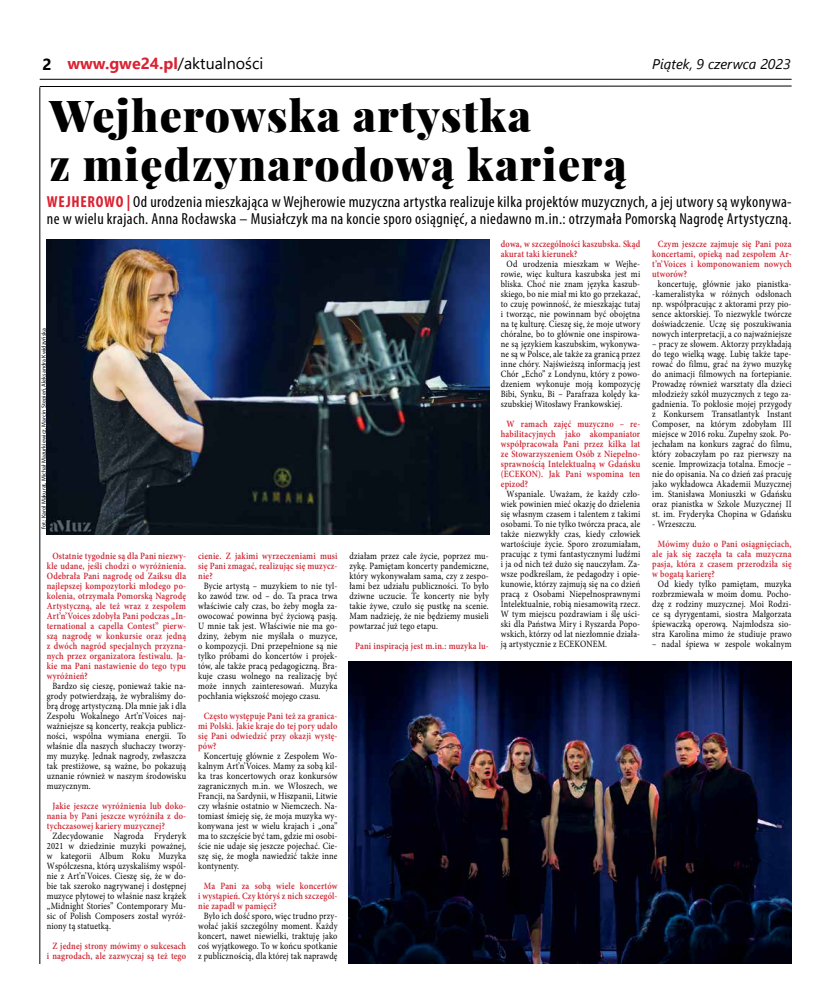
<style>
.page{position:relative;width:820px;height:993px;background:#fff}
.page>*{position:absolute;margin:0;border:0;box-sizing:border-box;transform-origin:0 0}
.t1{font:900 44px/49px "Playfair Display";letter-spacing:.03em;color:#000}
.t2{font:condensed 16px/17px "Myriad Pro";letter-spacing:.025em;color:#000}
.t3{font:700 16px "Segoe UI";color:#da2232}
.t4{font:italic 14px "Segoe UI";color:#000}
.t5{font:9.6px/10px "Minion Pro";letter-spacing:.02em;color:#000;text-align:justify;scale:.87 1}
.t6{font:600 9.6px/10px "Minion Pro";letter-spacing:.02em;color:#ce2633;text-align:justify;scale:.87 1}
.t7{font:6px "Myriad Pro";color:#000}
.s1{color:#000}
.s2{font-weight:400;color:#000}
.s3{font-weight:700;color:#da2232}
</style>
<div class="page">
<hr style="left:40px;top:79px;width:751px;height:1px;background:#000">
<svg style="left:39px;top:86px;width:752px;height:1px"></svg>
<hr style="left:40px;top:87px;width:1px;height:876px;background:#000">
<img style="left:47px;top:240px;width:442px;height:294px">
<img style="left:348px;top:661px;width:443px;height:302px">
<h2 class="t3" style="left:43px;top:49px;width:222px"><span class="s1">2</span> www.gwe24.pl<span class="s2">/aktualności</span></h2>
<h3 class="t4" style="left:652px;top:51px;width:140px">Piątek, 9 czerwca 2023</h3>
<h1 class="t1" style="left:50px;top:90px;width:578px">Wejherowska artystka<br>z międzynarodową karierą</h1>
<p class="t2" style="left:47px;top:193px;width:746px"><span class="s3">WEJHEROWO |</span> Od urodzenia mieszkająca w Wejherowie muzyczna artystka realizuje kilka projektów muzycznych, a jej utwory są wykonywa&shy;ne w wielu krajach. Anna Rocławska – Musiałczyk ma na koncie sporo osiągnięć, a niedawno m.in.: otrzymała Pomorską Nagrodę Artystyczną.</p>
<p class="t7" style="left:40px;top:529px;width:202px;rotate:-90deg">fot.: Karol Makurat, Michał Mazurkiewicz, Marcin Stępień, Aleksandra Kwidzyńska</p>
<p class="t6" style="left:47px;top:550px;width:162px;text-indent:6px">Ostatnie tygodnie są dla Pani niezwy&shy;kle udane, jeśli chodzi o wyróżnienia.<br>Odebrała Pani nagrodę od Zaiksu dla najlepszej kompozytorki młodego po&shy;kolenia, otrzymała Pomorską Nagrodę Artystyczną, ale też wraz z zespołem Art’n’Voices zdobyła Pani podczas „In&shy;ternational a capella Contest” pierw&shy;szą nagrodę w konkursie oraz jedną z dwóch nagród specjalnych przyzna&shy;nych przez organizatora festiwalu. Ja&shy;kie ma Pani nastawienie do tego typu wyróżnień?</p>
<p class="t5" style="left:47px;top:680px;width:162px;text-indent:6px">Bardzo się cieszę, ponieważ takie na&shy;grody potwierdzają, że wybraliśmy do&shy;brą drogę artystyczną. Dla mnie jak i dla Zespołu Wokalnego Art’n’Voices naj&shy;ważniejsze są koncerty, reakcja publicz&shy;ności, wspólna wymiana energii. To właśnie dla naszych słuchaczy tworzy&shy;my muzykę. Jednak nagrody, zwłaszcza tak prestiżowe, są ważne, bo pokazują uznanie również w naszym środowisku muzycznym.</p>
<p class="t6" style="left:47px;top:800px;width:162px;text-indent:6px">Jakie jeszcze wyróżnienia lub doko&shy;nania by Pani jeszcze wyróżniła z do&shy;tychczasowej kariery muzycznej?</p>
<p class="t5" style="left:47px;top:830px;width:162px;text-indent:6px">Zdecydowanie Nagroda Fryderyk 2021 w dziedzinie muzyki poważnej, w kategorii Album Roku Muzyka Współczesna, którą uzyskaliśmy wspól&shy;nie z Art’n’Voices. Cieszę się, że w do&shy;bie tak szeroko nagrywanej i dostępnej muzyce płytowej to właśnie nasz krążek „Midnight Stories” Contemporary Mu&shy;sic of Polish Composers został wyróż&shy;niony tą statuetką.</p>
<p class="t6" style="left:47px;top:940px;width:162px;text-align:center">Z jednej strony mówimy o sukcesach<br>i nagrodach, ale zazwyczaj są też tego</p>
<p class="t6" style="left:198px;top:550px;width:162px">cienie. Z jakimi wyrzeczeniami musi się Pani zmagać, realizując się muzycz&shy;nie?</p>
<p class="t5" style="left:198px;top:580px;width:162px;text-indent:6px">Bycie artystą – muzykiem to nie tyl&shy;ko zawód tzw. od – do. Ta praca trwa właściwie cały czas, bo żeby mogła za&shy;owocować powinna być życiową pasją.<br>U mnie tak jest. Właściwie nie ma go&shy;dziny, żebym nie myślała o muzyce, o kompozycji. Dni przepełnione są nie tylko próbami do koncertów i projek&shy;tów, ale także pracą pedagogiczną. Bra&shy;kuje czasu wolnego na realizację być może innych zainteresowań. Muzyka pochłania większość mojego czasu.</p>
<p class="t6" style="left:198px;top:710px;width:162px;text-indent:6px">Często występuje Pani też za granica&shy;mi Polski. Jakie kraje do tej pory udało się Pani odwiedzić przy okazji wystę&shy;pów?</p>
<p class="t5" style="left:198px;top:750px;width:162px;text-indent:6px">Koncertuję głównie z Zespołem Wo&shy;kalnym Art’n’Voices. Mamy za sobą kil&shy;ka tras koncertowych oraz konkursów zagranicznych m.in. we Włoszech, we Francji, na Sardynii, w Hiszpanii, Litwie czy właśnie ostatnio w Niemczech. Na&shy;tomiast śmieję się, że moja muzyka wy&shy;konywana jest w wielu krajach i „ona” ma to szczęście być tam, gdzie mi osobi&shy;ście nie udaje się jeszcze pojechać. Cie&shy;szę się, że mogła nawiedzić także inne kontynenty.</p>
<p class="t6" style="left:198px;top:880px;width:162px;text-indent:6px">Ma Pani za sobą wiele koncertów i wystąpień. Czy któryś z nich szczegól&shy;nie zapadł w pamięci?</p>
<p class="t5" style="left:198px;top:910px;width:162px;text-align:center">Było ich dość sporo, więc trudno przy&shy;wołać jakiś szczególny moment. Każdy koncert, nawet niewielki, traktuję jako coś wyjątkowego. To w końcu spotkanie z publicznością, dla której tak naprawdę</p>
<p class="t5" style="left:349px;top:550px;width:162px">działam przez całe życie, poprzez mu&shy;zykę. Pamiętam koncerty pandemiczne, który wykonywałam sama, czy z zespo&shy;łami bez udziału publiczności. To było dziwne uczucie. Te koncerty nie były takie żywe, czuło się pustkę na scenie.<br>Mam nadzieję, że nie będziemy musieli powtarzać już tego etapu.</p>
<p class="t6" style="left:355px;top:640px;width:155px">Pani inspiracją jest m.in.: muzyka lu-</p>
<p class="t6" style="left:500px;top:238px;width:162px">dowa, w szczególności kaszubska. Skąd akurat taki kierunek?</p>
<p class="t5" style="left:500px;top:258px;width:162px;text-indent:6px">Od urodzenia mieszkam w Wejhe&shy;rowie, więc kultura kaszubska jest mi bliska. Choć nie znam języka kaszub&shy;skiego, bo nie miał mi kto go przekazać, to czuję powinność, że mieszkając tutaj i tworząc, nie powinnam być obojętna na tę kulturę. Cieszę się, że moje utwory chóralne, bo to głównie one inspirowa&shy;ne są językiem kaszubskim, wykonywa&shy;ne są w Polsce, ale także za granicą przez inne chóry. Najświeższą informacją jest Chór „Echo” z Londynu, który z powo&shy;dzeniem wykonuje moją kompozycję Bibi, Synku, Bi – Parafraza kolędy ka&shy;szubskiej Witosławy Frankowskiej.</p>
<p class="t6" style="left:500px;top:418px;width:162px;text-indent:6px">W ramach zajęć muzyczno – re&shy;habilitacyjnych jako akompaniator współpracowała Pani przez kilka lat ze Stowarzyszeniem Osób z Niepełno&shy;sprawnością Intelektualną w Gdańsku (ECEKON). Jak Pani wspomina ten epizod?</p>
<p class="t5" style="left:500px;top:488px;width:162px;text-indent:6px">Wspaniale. Uważam, że każdy czło&shy;wiek powinien mieć okazję do dzielenia się własnym czasem i talentem z takimi osobami. To nie tylko twórcza praca, ale także niezwykły czas, kiedy człowiek wartościuje życie. Sporo zrozumiałam, pracując z tymi fantastycznymi ludźmi i ja od nich też dużo się nauczyłam. Za&shy;wsze podkreślam, że pedagodzy i opie&shy;kunowie, którzy zajmują się na co dzień pracą z Osobami Niepełnosprawnymi Intelektualnie, robią niesamowitą rzecz.<br>W tym miejscu pozdrawiam i ślę uści&shy;ski dla Państwa Miry i Ryszarda Popo&shy;wskich, którzy od lat niezłomnie działa&shy;ją artystycznie z ECEKONEM.</p>
<p class="t6" style="left:652px;top:238px;width:162px;text-indent:6px">Czym jeszcze zajmuje się Pani poza koncertami, opieką nad zespołem Ar&shy;t’n’Voices i komponowaniem nowych utworów?</p>
<p class="t5" style="left:652px;top:278px;width:162px;text-align:center">koncertuję, głównie jako pianistka--kameralistyka w różnych odsłonach np. współpracując z aktorami przy pio&shy;sence aktorskiej. To niezwykle twórcze doświadczenie. Uczę się poszukiwania nowych interpretacji, a co najważniejsze</p>
<p class="t5" style="left:652px;top:338px;width:162px">– pracy ze słowem. Aktorzy przykładają do tego wielką wagę. Lubię także tape&shy;rować do filmu, grać na żywo muzykę do animacji filmowych na fortepianie.<br>Prowadzę również warsztaty dla dzieci młodzieży szkół muzycznych z tego za&shy;gadnienia. To pokłosie mojej przygody z Konkursem Transatlantyk Instant Composer, na którym zdobyłam III miejsce w 2016 roku. Zupełny szok. Po&shy;jechałam na konkurs zagrać do filmu, który zobaczyłam po raz pierwszy na scenie. Improwizacja totalna. Emocje – nie do opisania. Na co dzień zaś pracuję jako wykładowca Akademii Muzycznej im. Stanisława Moniuszki w Gdańsku oraz pianistka w Szkole Muzycznej II st. im. Fryderyka Chopina w Gdańsku</p>
<p class="t5" style="left:652px;top:518px;width:52px">- Wrzeszczu.</p>
<p class="t6" style="left:652px;top:538px;width:162px;text-indent:6px">Mówimy dużo o Pani osiągnięciach, ale jak się zaczęła ta cała muzyczna pasja, która z czasem przerodziła się w bogatą karierę?</p>
<p class="t5" style="left:652px;top:578px;width:162px;text-align:center">Od kiedy tylko pamiętam, muzyka rozbrzmiewała w moim domu. Pocho&shy;dzę z rodziny muzycznej. Moi Rodzi&shy;ce są dyrygentami, siostra Małgorzata śpiewaczką operową. Najmłodsza sio&shy;stra Karolina mimo że studiuje prawo</p>
<p class="t5" style="left:652px;top:638px;width:162px">– nadal śpiewa w zespole wokalnym</p>
</div>
